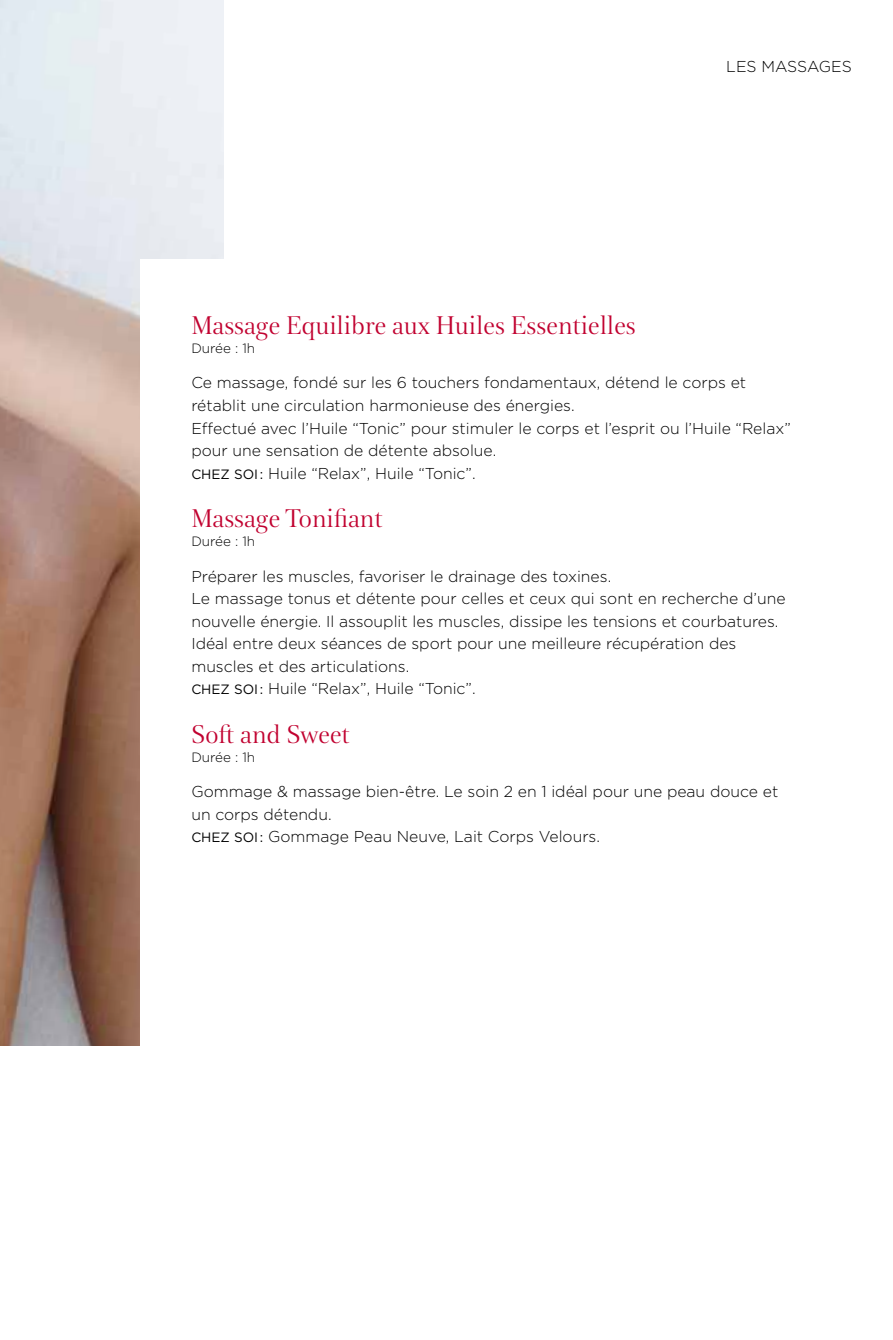
<style>
.page{position:relative;width:893px;height:1340px;background:#fff}
.page>*{position:absolute;margin:0;border:0;box-sizing:border-box;transform-origin:0 0}
.t1{font:27px "Clarins";letter-spacing:-.01em;color:#c10230}
.t2{font:300 15.75px/22.5px "Gotham";color:#000}
.t3{font:300 13.5px "Gotham";color:#000}
.s1{font-weight:400;font-size:13.5px}
</style>
<div class="page">
<img style="left:0;top:0;width:223px;height:1045px">
<div style="left:140px;top:259px;width:753px;height:799px;background:#fff"></div>
<p class="t2" style="left:726px;top:55px;width:127px">LES MASSAGES</p>
<p class="t2" style="left:673px;top:55px;width:164px">LES SOIN CLARINS</p>
<h1 class="t1" style="left:191px;top:306px;width:446px">Massage Equilibre aux Huiles Essentielles</h1>
<p class="t3" style="left:191px;top:339px;width:65px">Durée : 1h</p>
<p class="t2" style="left:191px;top:371px;width:601px">Ce massage, fondé sur les 6 touchers fondamentaux, détend le corps et rétablit une circulation harmonieuse des énergies.<br>Effectué avec l’Huile “Tonic” pour stimuler le corps et l’esprit ou l’Huile “Relax” pour une sensation de détente absolue.<br><span class="s1">CHEZ SOI :</span> Huile “Relax”, Huile “Tonic”.</p>
<h1 class="t1" style="left:191px;top:499px;width:193px">Massage Tonifiant</h1>
<p class="t3" style="left:191px;top:533px;width:65px">Durée : 1h</p>
<p class="t2" style="left:191px;top:564px;width:596px">Préparer les muscles, favoriser le drainage des toxines.<br>Le massage tonus et détente pour celles et ceux qui sont en recherche d’une nouvelle énergie. Il assouplit les muscles, dissipe les tensions et courbatures.<br>Idéal entre deux séances de sport pour une meilleure récupération des muscles et des articulations.<br><span class="s1">CHEZ SOI :</span> Huile “Relax”, Huile “Tonic”.</p>
<h1 class="t1" style="left:191px;top:714px;width:160px">Soft and Sweet</h1>
<p class="t3" style="left:191px;top:748px;width:65px">Durée : 1h</p>
<p class="t2" style="left:191px;top:780px;width:588px">Gommage &amp; massage bien-être. Le soin 2 en 1 idéal pour une peau douce et un corps détendu.<br><span class="s1">CHEZ SOI :</span> Gommage Peau Neuve, Lait Corps Velours.</p>
</div>
